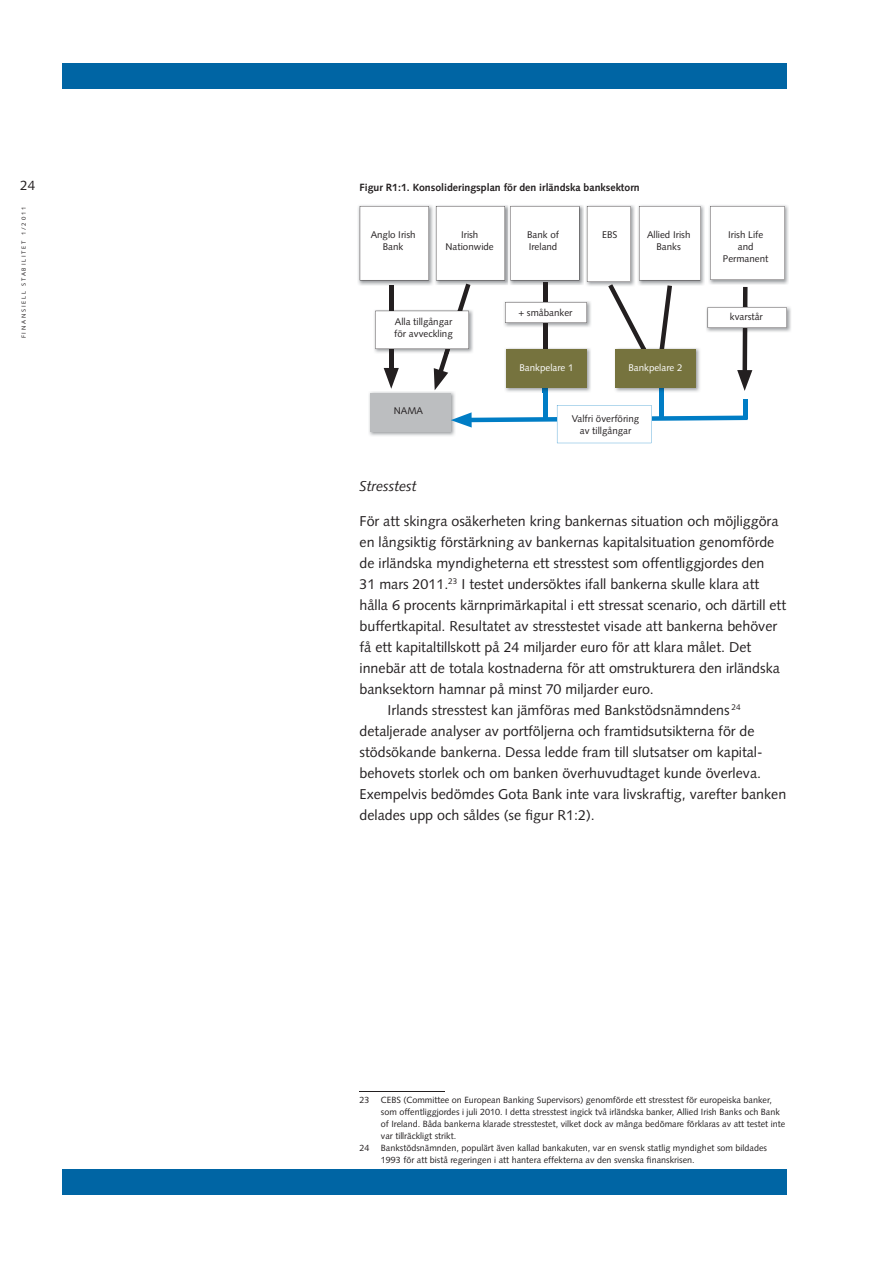
<style>
.page{position:relative;width:893px;height:1263px;background:#fff}
.page>*{position:absolute;margin:0;border:0;box-sizing:border-box;transform-origin:0 0}
.t1{font:14.25px "Syntax";color:#231f20}
.t2{font:italic 14.25px "Syntax";color:#231f20}
.t3{font:13.5px "Syntax";color:#231f20}
.t4{font:700 10.5px "Syntax";color:#231f20}
.t5{font:9.75px/12px "Syntax";color:#231f20;text-align:center}
.t6{font:9.75px "Syntax";color:#fff}
.t7{font:9px/12px "Syntax";color:#231f20}
.t8{font:6px "Syntax";letter-spacing:.3em;color:#231f20}
</style>
<div class="page">
<div style="left:62px;top:64px;width:725px;height:25px;background:#0065a4"></div>
<div style="left:62px;top:1170px;width:725px;height:25px;background:#0065a4"></div>
<img style="left:358px;top:205px;width:150px;height:80px">
<img style="left:640px;top:205px;width:65px;height:80px">
<img style="left:709px;top:205px;width:80px;height:80px">
<svg style="left:710px;top:206px;width:74px;height:74px"></svg>
<img style="left:369px;top:393px;width:86px;height:43px">
<div style="left:370px;top:393px;width:80px;height:39px;background:#bcbec0"></div>
<hr style="left:543px;top:383px;width:4px;height:36px;background:#007dc5">
<div style="left:659px;top:381px;width:5px;height:38px;background:#007dc5"></div>
<div style="left:743px;top:400px;width:5px;height:19px;background:#007dc5"></div>
<svg style="left:451px;top:405px;width:296px;height:38px"></svg>
<img style="left:706px;top:307px;width:85px;height:25px">
<svg style="left:708px;top:287px;width:79px;height:104px"></svg>
<svg style="left:360px;top:206px;width:340px;height:187px"></svg>
<div style="left:616px;top:349px;width:80px;height:39px;background:#76733e"></div>
<hr style="left:360px;top:1091px;width:85px;height:1px;background:#231f20">
<p class="t3" style="left:20px;top:180px;width:17px">24</p>
<p class="t8" style="left:21px;top:338px;width:133px;rotate:-90deg">FINANSIELL STABILITET 1/2011</p>
<p class="t4" style="left:360px;top:183px;width:282px">Figur R1:1. Konsolideringsplan för den irländska banksektorn</p>
<p class="t5" style="left:371px;top:230px;width:46px">Anglo Irish<br>Bank</p>
<p class="t5" style="left:446px;top:230px;width:50px">Irish<br>Nationwide</p>
<p class="t5" style="left:527px;top:230px;width:33px;text-align:left">Bank of<br>Ireland</p>
<p class="t5" style="left:602px;top:230px;width:17px">EBS</p>
<p class="t5" style="left:647px;top:230px;width:45px">Allied Irish<br>Banks</p>
<p class="t5" style="left:723px;top:230px;width:47px">Irish Life and<br>Permanent</p>
<p class="t5" style="left:394px;top:316px;width:60px;text-align:left">Alla tillgångar för avveckling</p>
<p class="t5" style="left:394px;top:405px;width:31px">NAMA</p>
<p class="t5" style="left:518px;top:308px;width:56px">+ småbanker</p>
<p class="t6" style="left:519px;top:363px;width:56px">Bankpelare 1</p>
<p class="t6" style="left:628px;top:363px;width:56px">Bankpelare 2</p>
<p class="t5" style="left:572px;top:413px;width:69px">Valfri överföring av tillgångar</p>
<p class="t5" style="left:730px;top:311px;width:35px">kvarstår</p>
<p class="t2" style="left:360px;top:481px;width:58px">Stresstest</p>
<p class="t1" style="left:360px;top:515px;width:420px">För att skingra osäkerheten kring bankernas situation och möjliggöra</p>
<p class="t1" style="left:360px;top:536px;width:416px">en långsiktig förstärkning av bankernas kapitalsituation genomförde</p>
<p class="t1" style="left:360px;top:557px;width:406px">de irländska myndigheterna ett stresstest som offentliggjordes den</p>
<p class="t1" style="left:360px;top:578px;width:401px">31 mars 2011.<sup>23</sup> I testet undersöktes ifall bankerna skulle klara att</p>
<p class="t1" style="left:360px;top:599px;width:428px">hålla 6 procents kärnprimärkapital i ett stressat scenario, och därtill ett</p>
<p class="t1" style="left:360px;top:620px;width:419px">buffert kapital. Resultatet av stresstestet visade att bankerna behöve r</p>
<p class="t1" style="left:360px;top:641px;width:393px">få ett kapitaltillskott på 24 miljarder euro för att klara målet. Det</p>
<p class="t1" style="left:360px;top:662px;width:422px">innebär att de totala kostnaderna för att omstrukturera den irländska</p>
<p class="t1" style="left:360px;top:683px;width:296px">banksektorn hamnar på minst 70 miljarder euro.</p>
<p class="t1" style="left:388px;top:704px;width:354px">Irlands stresstest kan jämföras med Bankstödsnämndens <sup>24</sup></p>
<p class="t1" style="left:360px;top:725px;width:397px">detaljera de analyser av portföljerna och framtidsutsikterna för de</p>
<p class="t1" style="left:360px;top:746px;width:405px">stödsökande bankerna. Dessa ledde fram till slutsatser om kapital-</p>
<p class="t1" style="left:360px;top:767px;width:403px">behovets storlek och om banken överhuvudtaget kunde överleva.</p>
<p class="t1" style="left:360px;top:788px;width:428px">Exempelvis bedömdes Gota Bank inte vara livskraftig, varefter banken</p>
<p class="t1" style="left:360px;top:809px;width:237px">delades upp och såldes (se figur R1:2).</p>
<p class="t7" style="left:360px;top:1095px;width:12px">23</p>
<p class="t7" style="left:381px;top:1095px;width:406px">CEBS (Committee on European Banking Supervisors) genomförde ett stresstest för europeiska banker, som offentliggjordes i juli 2010. I detta stresstest ingick två irländska banker, Allied Irish Banks och Bank of Ireland. Båda bankerna klarade stresstestet, vilket dock av många bedömare förklaras av att testet inte var tillräckligt strikt.</p>
<p class="t7" style="left:360px;top:1143px;width:12px">24</p>
<p class="t7" style="left:381px;top:1143px;width:388px">Bankstödsnämnden, populärt även kallad bankakuten, var en svensk statlig myndighet som bildades<br>1993 för att bistå regeringen i att hantera effekterna av den svenska finanskrisen.</p>
</div>
